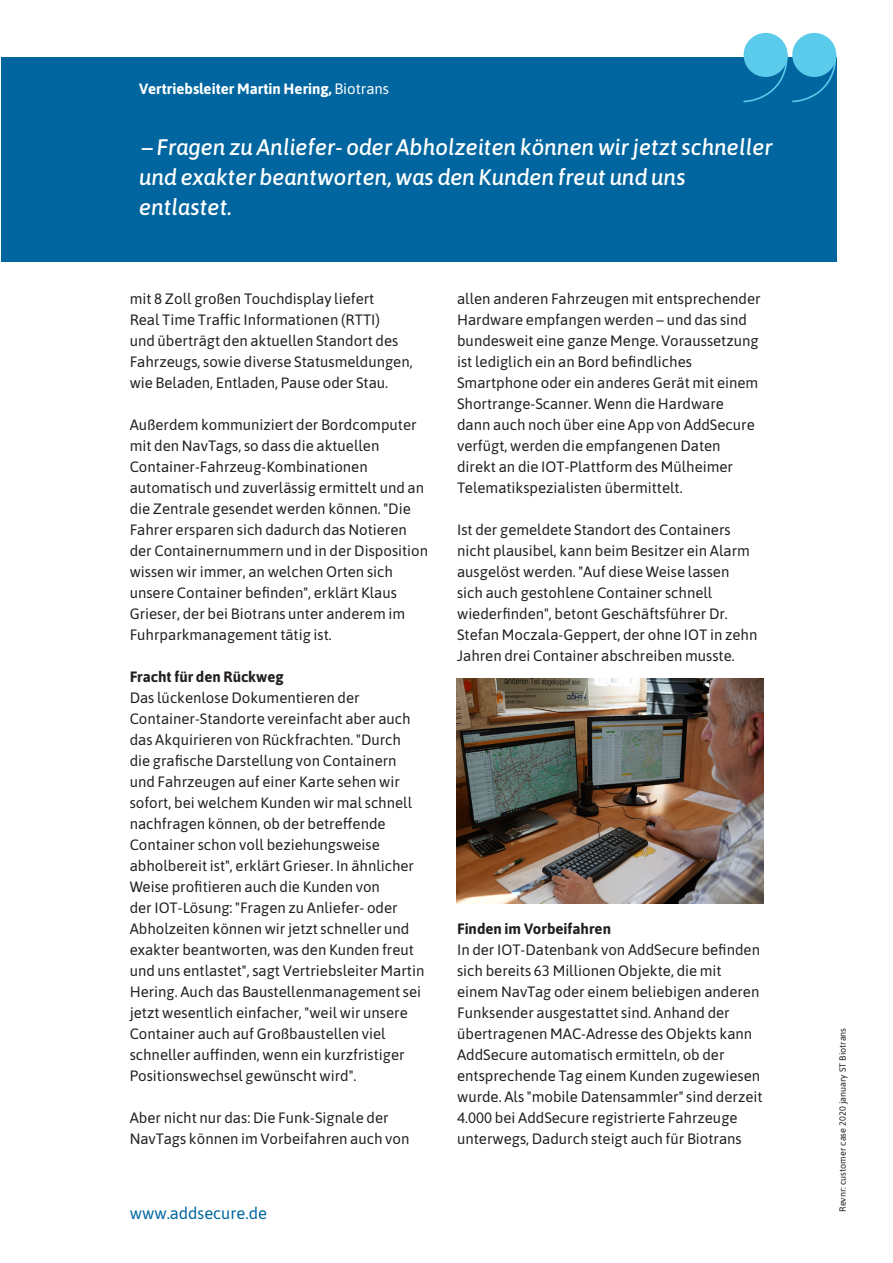
<style>
.page{position:relative;width:893px;height:1263px;background:#fff}
.page>*{position:absolute;margin:0;border:0;box-sizing:border-box;transform-origin:0 0}
.BlockQuote1_AsapMdIt{font:italic 500 22.5px/30px "Asap";color:#fff}
.t1{font:16.5px "Asap";color:#01669f}
.BodyText_Asap10_14{font:15px/21px "Asap";color:#231f20}
.BodyText_Asap10_14-2{font:700 15px "Asap";color:#231f20}
.BodyText_Asap10_14-3{font:700 15px "Asap";color:#fff}
.t2{font:9px "Asap";color:#231f20}
.s1{font-weight:400}
</style>
<div class="page">
<div style="left:1px;top:58px;width:835px;height:204px;background:#01669f"></div>
<div style="left:744px;top:33px;width:44px;height:44px;background:#5acbeb;border-radius:50%"></div>
<div style="left:792px;top:33px;width:44px;height:44px;background:#5acbeb;border-radius:50%"></div>
<svg style="left:742px;top:53px;width:95px;height:50px"></svg>
<img style="left:457px;top:678px;width:306px;height:225px">
<p class="BodyText_Asap10_14-3" style="left:139px;top:78px;width:251px">Vertriebsleiter Martin Hering, <span class="s1">Biotrans</span></p>
<p class="BlockQuote1_AsapMdIt" style="left:139px;top:131px;width:635px">– Fragen zu Anliefer- oder Abholzeiten können wir jetzt schneller und exakter beantworten, was den Kunden freut und uns entlastet.</p>
<p class="BodyText_Asap10_14" style="left:130px;top:287px;width:285px">mit 8 Zoll großen Touchdisplay liefert<br>Real Time Traffic Informationen (RTTI)<br>und überträgt den aktuellen Standort des Fahrzeugs, sowie diverse Statusmeldungen, wie Beladen, Entladen, Pause oder Stau.</p>
<p class="BodyText_Asap10_14" style="left:130px;top:413px;width:300px">Außerdem kommuniziert der Bordcomputer mit den NavTags, so dass die aktuellen Container-Fahrzeug-Kombinationen automatisch und zuverlässig ermittelt und an die Zentrale gesendet werden können. "Die Fahrer ersparen sich dadurch das Notieren der Containernummern und in der Disposition wissen wir immer, an welchen Orten sich unsere Container befinden", erklärt Klaus Grieser, der bei Biotrans unter anderem im Fuhrparkmanagement tätig ist.</p>
<p class="BodyText_Asap10_14-2" style="left:130px;top:666px;width:155px">Fracht für den Rückweg</p>
<p class="BodyText_Asap10_14" style="left:130px;top:686px;width:296px">Das lückenlose Dokumentieren der Container-Standorte vereinfacht aber auch das Akquirieren von Rückfrachten. "Durch die grafische Darstellung von Containern und Fahrzeugen auf einer Karte sehen wir sofort, bei welchem Kunden wir mal schnell nachfragen können, ob der betreffende Container schon voll beziehungsweise abholbereit ist", erklärt Grieser. In ähnlicher Weise profitieren auch die Kunden von<br>der IOT-Lösung: "Fragen zu Anliefer- oder Abholzeiten können wir jetzt schneller und exakter beantworten, was den Kunden freut und uns entlastet", sagt Vertriebsleiter Martin Hering. Auch das Baustellenmanagement sei jetzt wesentlich einfacher, "weil wir unsere Container auch auf Großbaustellen viel schneller auffinden, wenn ein kurzfristiger Positionswechsel gewünscht wird".</p>
<p class="BodyText_Asap10_14" style="left:130px;top:1106px;width:281px">Aber nicht nur das: Die Funk-Signale der<br>NavTags können im Vorbeifahren auch von</p>
<p class="t1" style="left:130px;top:1201px;width:139px">www.addsecure.de</p>
<p class="BodyText_Asap10_14" style="left:457px;top:287px;width:305px">allen anderen Fahrzeugen mit entsprechender Hardware empfangen werden – und das sind bundesweit eine ganze Menge. Voraussetzung ist lediglich ein an Bord befindliches Smartphone oder ein anderes Gerät mit einem Shortrange-Scanner. Wenn die Hardware dann auch noch über eine App von AddSecure verfügt, werden die empfangenen Daten direkt an die IOT-Plattform des Mülheimer Telematikspezialisten übermittelt.</p>
<p class="BodyText_Asap10_14" style="left:457px;top:518px;width:302px">Ist der gemeldete Standort des Containers nicht plausibel, kann beim Besitzer ein Alarm ausgelöst werden. "Auf diese Weise lassen sich auch gestohlene Container schnell wiederfinden", betont Geschäftsführer Dr.<br>Stefan Moczala-Geppert, der ohne IOT in zehn Jahren drei Container abschreiben musste.</p>
<p class="BodyText_Asap10_14-2" style="left:457px;top:918px;width:155px">Finden im Vorbeifahren</p>
<p class="BodyText_Asap10_14" style="left:457px;top:938px;width:307px">In der IOT-Datenbank von AddSecure befinden sich bereits 63 Millionen Objekte, die mit einem NavTag oder einem beliebigen anderen Funksender ausgestattet sind. Anhand der übertragenen MAC-Adresse des Objekts kann AddSecure automatisch ermitteln, ob der entsprechende Tag einem Kunden zugewiesen wurde. Als "mobile Datensammler" sind derzeit 4.000 bei AddSecure registrierte Fahrzeuge unterwegs, Dadurch steigt auch für Biotrans</p>
<p class="t2" style="left:836px;top:1212px;width:186px;rotate:-90deg">Revnr: customer case 2020 january ST Biotrans</p>
</div>
